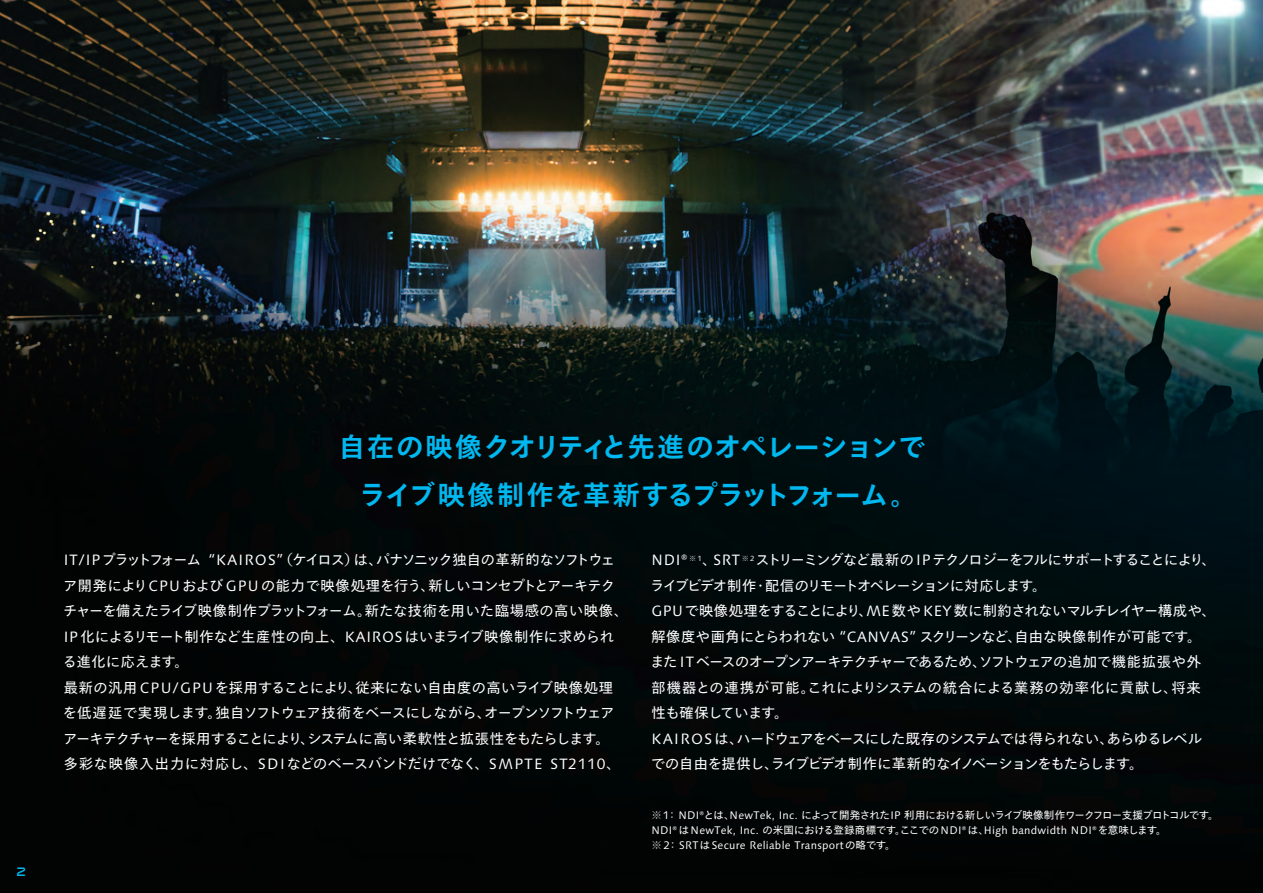
<style>
.page{position:relative;width:1263px;height:893px;background:#fff}
.page>*{position:absolute;margin:0;border:0;box-sizing:border-box;transform-origin:0 0}
.t1{font:700 27px "Tazugane Gothic Std N";letter-spacing:-.025em;color:#00b8f0}
.日本語_イントロ本文9_17_新{font:14.25px/25.5px "Tazugane Gothic Std N";letter-spacing:-.035em;color:#fff;text-align:justify}
.日本語_イントロ本文9_17_新-2{font:14.25px/25.5px "Tazugane Gothic Std N";letter-spacing:-.015em;color:#fff}
.日本語_イントロ本文9_17_新-3{font:14.25px/25.5px "Tazugane Gothic Std N";letter-spacing:-.06em;color:#fff}
.日本語_イントロ本文9_17_新-4{font:14.25px/25.5px "Tazugane Gothic Std N";letter-spacing:-.085em;color:#fff}
.日本語_イントロ本文9_17_新-5{font:14.25px "Tazugane Gothic Std N";letter-spacing:.005em;color:#fff}
.t2{font:12.3px "Nasalization Rg";color:#00b8f0}
.日本語_表中7_10_新{font:10.95px "Syntax Next LT Pro";letter-spacing:.025em;color:#fff}
.日本語_表中7_10_新-2{font:10.5px "Tazugane Gothic Std N";letter-spacing:-.055em;color:#fff}
.s1{font-family:"Syntax Next LT Pro";font-size:15px}
.s2{font-family:"Syntax Next LT Pro";font-size:10.95px}
.s3{font-family:"Tazugane Gothic Std N";font-size:10.5px}
</style>
<div class="page">
<img style="left:0;top:0;width:1263px;height:893px">
<p class="t2" style="left:17px;top:864px;width:11px">2</p>
<p class="t1" style="left:338px;top:428px;width:588px">自在の映像クオリティと先進のオペレーションで</p>
<p class="t1" style="left:359px;top:476px;width:559px">ライブ映像制作を革新するプラットフォーム。</p>
<p class="日本語_イントロ本文9_17_新" style="left:63px;top:548px;width:567px;text-align:left"><span class="s1">IT/IP</span>プラットフォーム “<span class="s1">KAIROS</span>”（ケイロス）は、パナソニック独自の革新的なソフトウェア開発により<span class="s1">CPU</span>および <span class="s1">GPU</span> の能力で映像処理を行う、新しいコンセプトとアーキテクチャーを備えたライブ映像制作プラットフォーム。新たな技術を用いた臨場感の高い映像、<span class="s1">IP</span> 化によるリモート制作など生産性の向上、<span class="s1">KAIROS</span>はいまライブ映像制作に求められる進化に応えます。</p>
<p class="日本語_イントロ本文9_17_新" style="left:63px;top:676px;width:553px">最新の汎用 <span class="s1">CPU/GPU</span>を採用することにより、従来にない自由度の高いライブ映像処理を低遅延で実現します。独自ソフトウェア技術をベースにしながら、オープンソフトウェアアーキテクチャーを採用することにより、システムに高い柔軟性と拡張性をもたらします。</p>
<p class="日本語_イントロ本文9_17_新-5" style="left:64px;top:754px;width:558px">多彩な映像入出力に対応し、<span class="s1">SDI</span>などのベースバンドだけでなく、<span class="s1">SMPTE ST2110</span>、</p>
<p class="日本語_イントロ本文9_17_新-4" style="left:650px;top:548px;width:567px"><span class="s1">NDI®</span> <sup>※</sup> <sup>1</sup>、<span class="s1">SRT</span> <sup>※</sup> <sup>2</sup> ストリーミングなど最新の <span class="s1">IP</span> テクノロジーをフルにサポートすることにより、ライブビデオ制作・配信のリモートオペレーションに対応します。</p>
<p class="日本語_イントロ本文9_17_新-2" style="left:651px;top:599px;width:566px"><span class="s1">GPU</span>で映像処理をすることにより、<span class="s1">ME</span> 数や <span class="s1">KEY</span> 数に制約されないマルチレイヤー構成や、解像度や画角にとらわれない “<span class="s1">CANVAS</span>” スクリーンなど、自由な映像制作が可能です。</p>
<p class="日本語_イントロ本文9_17_新" style="left:650px;top:650px;width:552px">また <span class="s1">I T</span> ベースのオープンアーキテクチャーであるため、ソフトウェアの追加で機能拡張や外部機器との連携が可能。これによりシステムの統合による業務の効率化に貢献し、将来性も確保しています。</p>
<p class="日本語_イントロ本文9_17_新-3" style="left:651px;top:727px;width:553px"><span class="s1">KAIROS</span> は、ハードウェアをベースにした既存のシステムでは得られない、あらゆるレベルでの自由を提供し、ライブビデオ制作に革新的なイノベーションをもたらします。</p>
<p class="日本語_表中7_10_新-2" style="left:651px;top:808px;width:568px">※<span class="s2">1</span>： <span class="s2">NDI®</span>とは、<span class="s2">NewTek, Inc.</span> によって開発された<span class="s2">IP</span> 利用における新しいライブ映像制作ワークフロー支援プロトコルです。</p>
<p class="日本語_表中7_10_新" style="left:651px;top:823px;width:516px">NDI®<span class="s3">は</span>NewTek, Inc. <span class="s3">の米国における登録商標です。ここでの</span>NDI®<span class="s3">は、</span>High bandwidth NDI®<span class="s3">を意味します。</span></p>
<p class="日本語_表中7_10_新" style="left:651px;top:838px;width:245px"><span class="s3">※</span>2<span class="s3">：</span> SRT<span class="s3">は</span>Secure Reliable Transport<span class="s3">の略です。</span></p>
</div>
